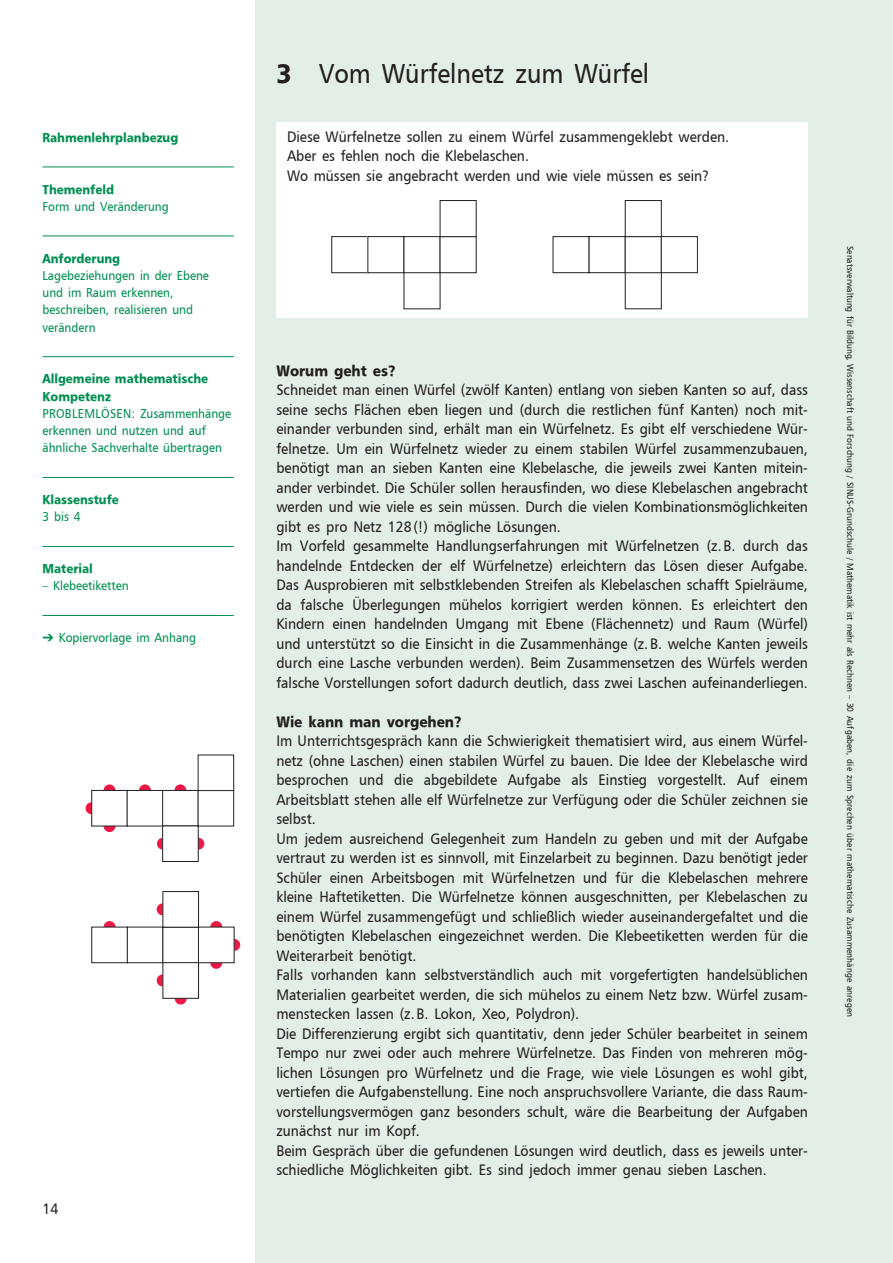
<style>
.page{position:relative;width:893px;height:1263px;background:#fff}
.page>*{position:absolute;margin:0;border:0;box-sizing:border-box;transform-origin:0 0}
.Überschrift{font:27px "Sen BJS Normal";color:#231f20}
.Fließtext{font:15px/19.5px "Sen BJS Normal";color:#231f20;text-align:justify}
.Fließtext_Kasten{font:15px/19.5px "Sen BJS Normal";color:#231f20}
.Fließtext-2{font:15px "Sen BJS Bold";color:#231f20}
.Randspalte{font:12.75px/17.2px "Sen BJS Normal";color:#008f51}
.Randspalte-2{font:12.75px/17.2px "Sen BJS Bold";color:#008f51}
.t1{font:9px "Sen BJS Normal";color:#231f20}
.s1{font-family:"Sen BJS Bold"}
</style>
<div class="page">
<div style="left:255px;top:0;width:638px;height:1263px;background:#e3eee6"></div>
<div style="left:276px;top:122px;width:532px;height:195px;background:#fff"></div>
<div style="left:331px;top:236px;width:37px;height:37px;border:1px solid #231f20"></div>
<div style="left:367px;top:236px;width:37px;height:37px;border:1px solid #231f20"></div>
<div style="left:404px;top:236px;width:36px;height:37px;border:1px solid #231f20"></div>
<div style="left:440px;top:236px;width:37px;height:37px;border:1px solid #231f20"></div>
<div style="left:440px;top:200px;width:37px;height:37px;border:1px solid #231f20"></div>
<div style="left:553px;top:236px;width:36px;height:37px;border:1px solid #231f20"></div>
<div style="left:589px;top:236px;width:37px;height:37px;border:1px solid #231f20"></div>
<div style="left:625px;top:236px;width:37px;height:37px;border:1px solid #231f20"></div>
<div style="left:625px;top:272px;width:37px;height:37px;border:1px solid #231f20"></div>
<div style="left:661px;top:236px;width:37px;height:37px;border:1px solid #231f20"></div>
<div style="left:625px;top:200px;width:37px;height:37px;border:1px solid #231f20"></div>
<hr style="left:43px;top:167px;width:191px;height:1px;background:#008f51">
<hr style="left:43px;top:236px;width:191px;height:1px;background:#008f51">
<hr style="left:43px;top:356px;width:191px;height:1px;background:#008f51">
<hr style="left:43px;top:477px;width:191px;height:1px;background:#008f51">
<hr style="left:43px;top:546px;width:191px;height:1px;background:#008f51">
<hr style="left:43px;top:615px;width:191px;height:1px;background:#008f51">
<svg style="left:104px;top:921px;width:12px;height:6px"></svg>
<svg style="left:210px;top:921px;width:12px;height:6px"></svg>
<svg style="left:234px;top:939px;width:6px;height:12px"></svg>
<svg style="left:157px;top:903px;width:6px;height:12px"></svg>
<svg style="left:157px;top:974px;width:6px;height:12px"></svg>
<svg style="left:175px;top:999px;width:12px;height:5px"></svg>
<svg style="left:210px;top:963px;width:12px;height:6px"></svg>
<div style="left:91px;top:927px;width:37px;height:36px;border:1px solid #231f20"></div>
<div style="left:127px;top:927px;width:36px;height:36px;border:1px solid #231f20"></div>
<div style="left:163px;top:927px;width:36px;height:36px;border:1px solid #231f20"></div>
<div style="left:163px;top:962px;width:36px;height:37px;border:1px solid #231f20"></div>
<div style="left:198px;top:927px;width:36px;height:36px;border:1px solid #231f20"></div>
<div style="left:163px;top:891px;width:36px;height:36px;border:1px solid #231f20"></div>
<svg style="left:104px;top:784px;width:11px;height:6px"></svg>
<svg style="left:86px;top:802px;width:5px;height:12px"></svg>
<svg style="left:199px;top:838px;width:5px;height:12px"></svg>
<svg style="left:157px;top:838px;width:5px;height:12px"></svg>
<svg style="left:104px;top:826px;width:11px;height:6px"></svg>
<svg style="left:139px;top:784px;width:12px;height:6px"></svg>
<svg style="left:174px;top:784px;width:12px;height:6px"></svg>
<div style="left:91px;top:790px;width:37px;height:36px;border:1px solid #231f20"></div>
<div style="left:127px;top:790px;width:36px;height:36px;border:1px solid #231f20"></div>
<div style="left:162px;top:790px;width:37px;height:36px;border:1px solid #231f20"></div>
<div style="left:162px;top:825px;width:37px;height:37px;border:1px solid #231f20"></div>
<div style="left:198px;top:790px;width:36px;height:36px;border:1px solid #231f20"></div>
<div style="left:198px;top:755px;width:36px;height:36px;border:1px solid #231f20"></div>
<p class="Randspalte-2" style="left:43px;top:129px;width:137px">Rahmenlehrplanbezug</p>
<p class="Randspalte-2" style="left:43px;top:180px;width:73px">Themenfeld</p>
<p class="Randspalte" style="left:43px;top:197px;width:128px">Form und Veränderung</p>
<p class="Randspalte-2" style="left:43px;top:249px;width:79px">Anforderung</p>
<p class="Randspalte" style="left:43px;top:266px;width:168px">Lagebeziehungen in der Ebene und im Raum erkennen, beschreiben, realisieren und verändern</p>
<p class="Randspalte-2" style="left:43px;top:370px;width:167px">Allgemeine mathematische<br>Kompetenz</p>
<p class="Randspalte" style="left:43px;top:404px;width:190px">PROBLEMLÖSEN: Zusammenhänge erkennen und nutzen und auf ähnliche Sachverhalte übertragen</p>
<p class="Randspalte-2" style="left:43px;top:491px;width:78px">Klassenstufe</p>
<p class="Randspalte" style="left:43px;top:508px;width:39px">3 bis 4</p>
<p class="Randspalte-2" style="left:43px;top:560px;width:52px">Material</p>
<p class="Randspalte" style="left:43px;top:577px;width:88px">— Klebeetiketten</p>
<p class="Randspalte" style="left:43px;top:629px;width:155px">➔ Kopiervorlage im Anhang</p>
<p class="Fließtext" style="left:43px;top:1199px;width:17px">14</p>
<p class="Überschrift" style="left:276px;top:57px;width:374px"><span class="s1">3</span> Vom Würfelnetz zum Würfel</p>
<p class="Fließtext_Kasten" style="left:287px;top:127px;width:444px">Diese Würfelnetze sollen zu einem Würfel zusammengeklebt werden.<br>Aber es fehlen noch die Klebelaschen.<br>Wo müssen sie angebracht werden und wie viele müssen es sein?</p>
<p class="Fließtext-2" style="left:276px;top:361px;width:121px">Worum geht es?</p>
<p class="Fließtext" style="left:276px;top:380px;width:533px">Schneidet man einen Würfel (zwölf Kanten) entlang von sieben Kanten so auf, dass seine sechs Flächen eben liegen und (durch die restlichen fünf Kanten) noch mit&shy;einander verbunden sind, erhält man ein Würfelnetz. Es gibt elf verschiedene Wür&shy;felnetze. Um ein Würfelnetz wieder zu einem stabilen Würfel zusammenzubauen, benötigt man an sieben Kanten eine Klebelasche, die jeweils zwei Kanten mitein&shy;ander verbindet. Die Schüler sollen herausfinden, wo diese Klebelaschen angebracht werden und wie viele es sein müssen. Durch die vielen Kombinationsmöglichkeiten gibt es pro Netz 128(!) mögliche Lösungen.</p>
<p class="Fließtext" style="left:276px;top:536px;width:533px">Im Vorfeld gesammelte Handlungserfahrungen mit Würfelnetzen (z.B. durch das handelnde Entdecken der elf Würfelnetze) erleichtern das Lösen dieser Aufgabe.<br>Das Ausprobieren mit selbstklebenden Streifen als Klebelaschen schafft Spielräume, da falsche Überlegungen mühelos korrigiert werden können. Es erleichtert den Kindern einen handelnden Umgang mit Ebene (Flächennetz) und Raum (Würfel) und unterstützt so die Einsicht in die Zusammenhänge (z.B. welche Kanten jeweils durch eine Lasche verbunden werden). Beim Zusammensetzen des Würfels werden falsche Vorstellungen sofort dadurch deutlich, dass zwei Laschen aufeinanderliegen.</p>
<p class="Fließtext-2" style="left:276px;top:712px;width:187px">Wie kann man vorgehen?</p>
<p class="Fließtext" style="left:276px;top:731px;width:533px">Im Unterrichtsgespräch kann die Schwierigkeit thematisiert wird, aus einem Würfel&shy;netz (ohne Laschen) einen stabilen Würfel zu bauen. Die Idee der Klebelasche wird besprochen und die abgebildete Aufgabe als Einstieg vorgestellt. Auf einem Arbeitsblatt stehen alle elf Würfelnetze zur Verfügung oder die Schüler zeichnen sie selbst.</p>
<p class="Fließtext" style="left:276px;top:829px;width:533px">Um jedem ausreichend Gelegenheit zum Handeln zu geben und mit der Aufgabe vertraut zu werden ist es sinnvoll, mit Einzelarbeit zu beginnen. Dazu benötigt jeder Schüler einen Arbeitsbogen mit Würfelnetzen und für die Klebelaschen mehrere kleine Haftetiketten. Die Würfelnetze können ausgeschnitten, per Klebelaschen zu einem Würfel zusammengefügt und schließlich wieder auseinandergefaltet und die benötigten Klebelaschen eingezeichnet werden. Die Klebeetiketten werden für die Weiterarbeit benötigt.</p>
<p class="Fließtext" style="left:276px;top:965px;width:533px">Falls vorhanden kann selbstverständlich auch mit vorgefertigten handelsüblichen Materialien gearbeitet werden, die sich mühelos zu einem Netz bzw. Würfel zusam&shy;menstecken lassen (z.B. Lokon, Xeo, Polydron).</p>
<p class="Fließtext" style="left:276px;top:1024px;width:533px">Die Differenzierung ergibt sich quantitativ, denn jeder Schüler bearbeitet in seinem Tempo nur zwei oder auch mehrere Würfelnetze. Das Finden von mehreren mög&shy;lichen Lösungen pro Würfelnetz und die Frage, wie viele Lösungen es wohl gibt, vertiefen die Aufgabenstellung. Eine noch anspruchsvollere Variante, die dass Raum&shy;vorstellungsvermögen ganz besonders schult, wäre die Bearbeitung der Aufgaben zunächst nur im Kopf.</p>
<p class="Fließtext" style="left:276px;top:1141px;width:533px">Beim Gespräch über die gefundenen Lösungen wird deutlich, dass es jeweils unter&shy;schiedliche Möglichkeiten gibt. Es sind jedoch immer genau sieben Laschen.</p>
<p class="t1" style="left:856px;top:246px;width:772px;rotate:90deg">Senatsverwaltung für Bildung, Wissenschaft und Forschung / SINUS-Grundschule / Mathematik ist mehr als Rechnen — 30 Aufgaben, die zum Sprechen über mathematische Zusammenhänge anregen</p>
</div>
